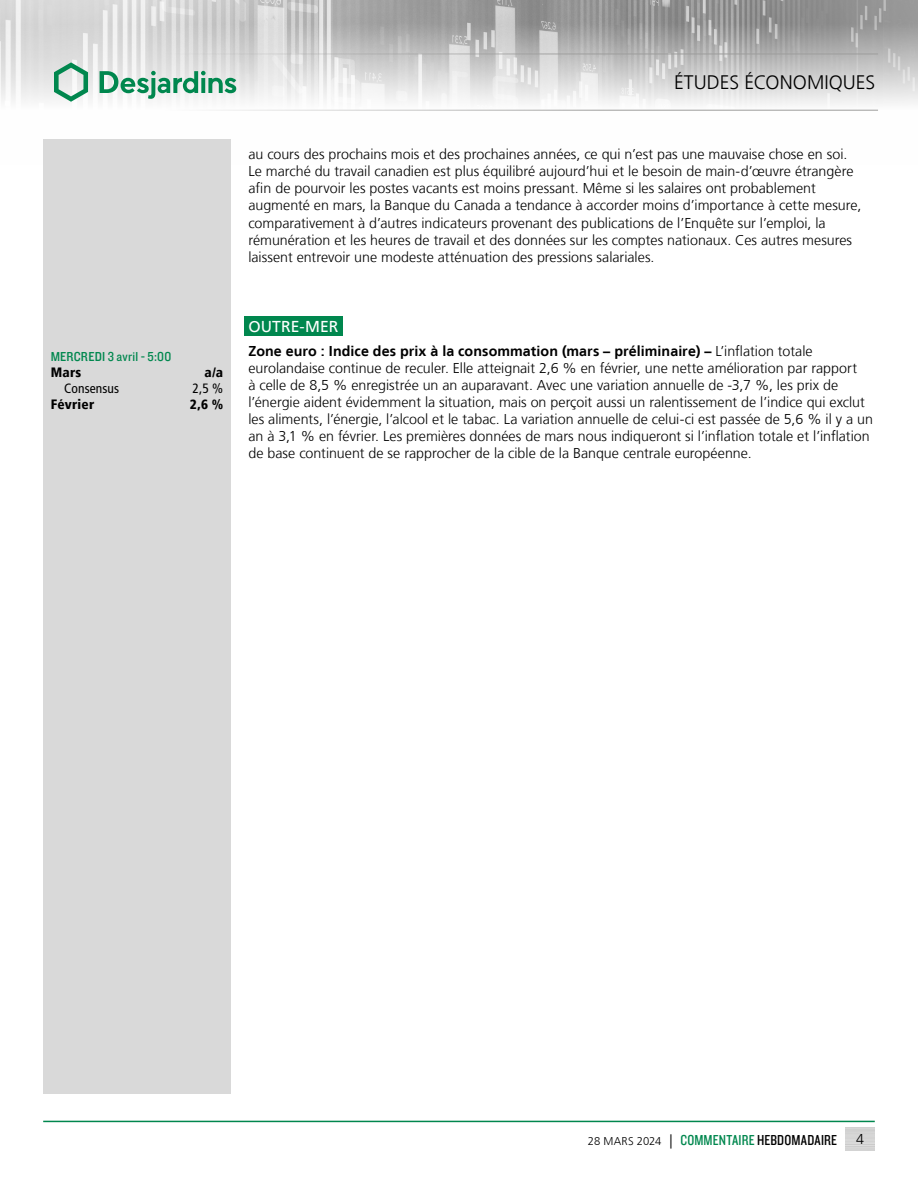
<style>
.page{position:relative;width:918px;height:1188px;background:#fff}
.page>*{position:absolute;margin:0;border:0;box-sizing:border-box;transform-origin:0 0}
.t1{font:300 19.5px "Frutiger LT";color:#000}
.t2{font:15.75px "Frutiger LT";color:#fff}
.t3{font:15px "Knockout 29 Junior Ltweight";letter-spacing:.01em;color:#000}
.t4{font:300 14.25px/17.1px "Frutiger LT";color:#000}
.t5{font:13.5px "Knockout 30 Junior Welterwt";letter-spacing:.015em;color:#00874e}
.t6{font:900 condensed 13.5px "Frutiger LT";letter-spacing:.02em;color:#000}
.t7{font:condensed 13.5px "Frutiger LT";letter-spacing:.01em;color:#000}
.s1{font-weight:700}
.s2{font-family:"Frutiger LT";font-weight:300;font-size:11.25px}
.s3{font-family:"Frutiger LT";font-weight:300;font-size:14.25px}
.s4{color:#00874e}
</style>
<div class="page">
<img style="left:0;top:0;width:918px;height:110px">
<hr style="left:0;top:54px;width:878px;height:1px;background:#9d9d9c">
<hr style="left:0;top:110px;width:878px;height:1px;background:#9d9d9c">
<svg style="left:54px;top:62px;width:34px;height:40px"></svg>
<svg style="left:100px;top:71px;width:136px;height:28px"></svg>
<hr style="left:43px;top:1121px;width:832px;height:1px;background:#00874e">
<div style="left:244px;top:316px;width:98px;height:20px;background:#00874e"></div>
<div style="left:43px;top:139px;width:188px;height:955px;background:#d9d9d9"></div>
<p class="t5" style="left:51px;top:347px;width:122px">MERCREDI 3 avril - 5:00</p>
<p class="t6" style="left:51px;top:364px;width:32px">Mars</p>
<p class="t6" style="left:205px;top:364px;width:20px">a/a</p>
<p class="t7" style="left:64px;top:381px;width:57px">Consensus</p>
<p class="t7" style="left:193px;top:381px;width:32px">2,5 %</p>
<p class="t6" style="left:51px;top:397px;width:45px">Février</p>
<p class="t6" style="left:190px;top:397px;width:35px">2,6 %</p>
<h1 class="t1" style="left:674px;top:72px;width:203px">ÉTUDES ÉCONOMIQUES</h1>
<p class="t4" style="left:248px;top:146px;width:614px">au cours des prochains mois et des prochaines années, ce qui n’est pas une mauvaise chose en soi.<br>Le marché du travail canadien est plus équilibré aujourd’hui et le besoin de main-d’œuvre étrangère afin de pourvoir les postes vacants est moins pressant. Même si les salaires ont probablement augmenté en mars, la Banque du Canada a tendance à accorder moins d’importance à cette mesure, comparativement à d’autres indicateurs provenant des publications de l’Enquête sur l’emploi, la rémunération et les heures de travail et des données sur les comptes nationaux. Ces autres mesures laissent entrevoir une modeste atténuation des pressions salariales.</p>
<p class="t2" style="left:248px;top:317px;width:91px">OUTRE-MER</p>
<p class="t4" style="left:248px;top:343px;width:626px"><span class="s1">Zone euro : Indice des prix à la consommation (mars – préliminaire) –</span> L’inflation totale eurolandaise continue de reculer. Elle atteignait 2,6 % en février, une nette amélioration par rapport<br>à celle de 8,5 % enregistrée un an auparavant. Avec une variation annuelle de -3,7 %, les prix de l’énergie aident évidemment la situation, mais on perçoit aussi un ralentissement de l’indice qui exclut les aliments, l’énergie, l’alcool et le tabac. La variation annuelle de celui-ci est passée de 5,6 % il y a un an à 3,1 % en février. Les premières données de mars nous indiqueront si l’inflation totale et l’inflation de base continuent de se rapprocher de la cible de la Banque centrale européenne.</p>
<p class="t3" style="left:588px;top:1130px;width:251px"><span class="s2">28 MARS 2024</span> <span class="s3">|</span> <span class="s4">COMMENTAIRE</span> HEBDOMADAIRE</p>
<p class="t4" style="left:856px;top:1131px;width:9px">4</p>
</div>
